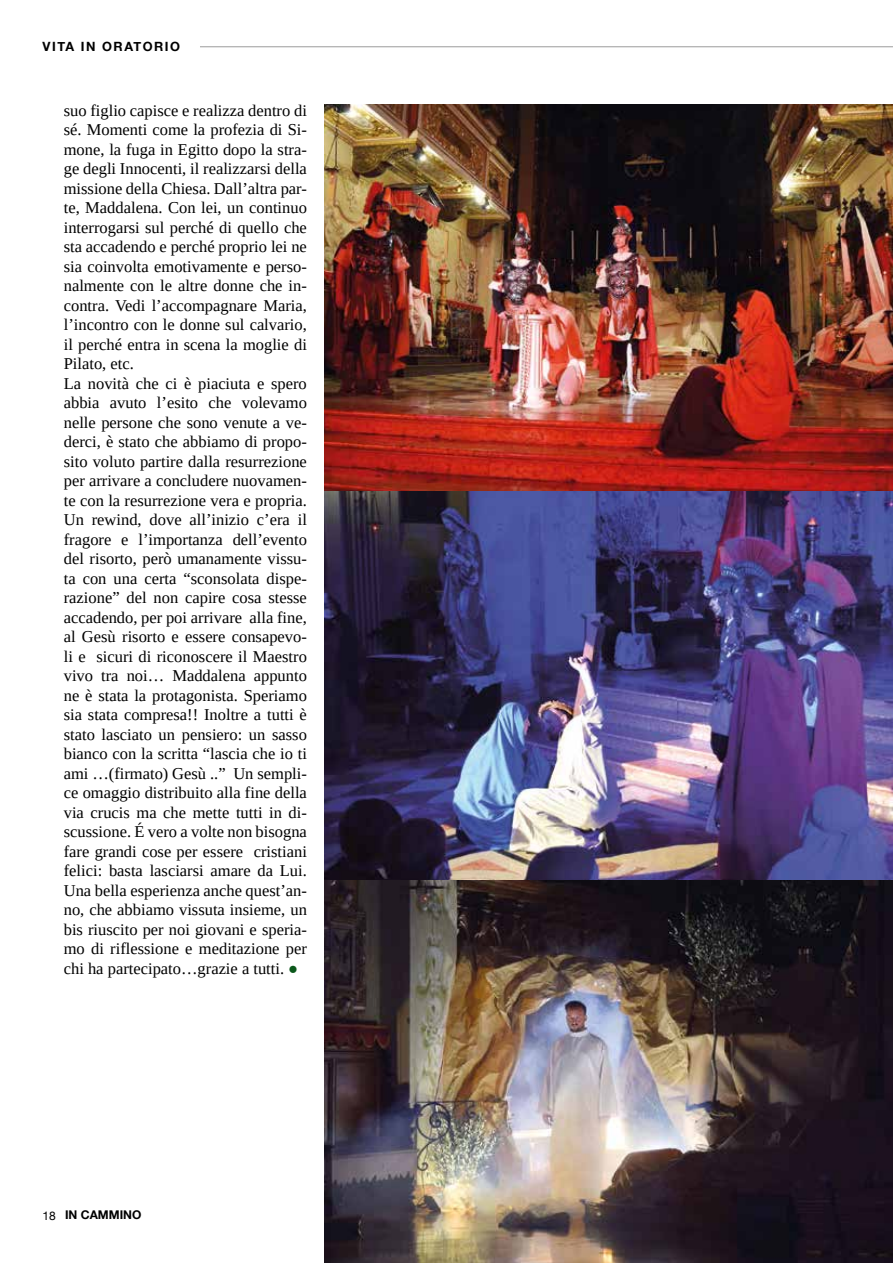
<style>
.page{position:relative;width:893px;height:1263px;background:#fff}
.page>*{position:absolute;margin:0;border:0;box-sizing:border-box;transform-origin:0 0}
.t1{font:16.5px/19.5px "Tinos";color:#000}
.t2{font:700 12.75px "Helvetica Neue";letter-spacing:.12em;color:#000}
.t3{font:700 12px "Helvetica Neue";color:#000}
.s1{color:#0b581b}
.s2{font-weight:400}
</style>
<div class="page">
<hr style="left:200px;top:46px;width:693px;height:1px;background:#020203">
<img style="left:325px;top:104px;width:568px;height:1159px">
<p class="t2" style="left:43px;top:37px;width:139px">VITA IN ORATORIO</p>
<p class="t1" style="left:64px;top:100px;width:245px">suo figlio capisce e realizza dentro di sé. Momenti come la profezia di Si&shy;mone, la fuga in Egitto dopo la stra&shy;ge degli Innocenti, il realizzarsi della missione della Chiesa. Dall’altra par&shy;te, Maddalena. Con lei, un continuo interrogarsi sul perché di quello che sta accadendo e perché proprio lei ne sia coinvolta emotivamente e perso&shy;nalmente con le altre donne che in&shy;contra. Vedi l’accompagnare Maria, l’incontro con le donne sul calvario, il perché entra in scena la moglie di Pilato, etc.<br>La novità che ci è piaciuta e spero abbia avuto l’esito che volevamo nelle persone che sono venute a ve&shy;derci, è stato che abbiamo di propo&shy;sito voluto partire dalla resurrezione per arrivare a concludere nuovamen&shy;te con la resurrezione vera e propria.<br>Un rewind, dove all’inizio c’era il fragore e l’importanza dell’evento del risorto, però umanamente vissu&shy;ta con una certa “sconsolata dispe&shy;razione” del non capire cosa stesse accadendo, per poi arrivare alla fine, al Gesù risorto e essere consapevo&shy;li e sicuri di riconoscere il Maestro vivo tra noi… Maddalena appunto ne è stata la protagonista. Speriamo sia stata compresa!! Inoltre a tutti è stato lasciato un pensiero: un sasso bianco con la scritta “lascia che io ti ami …(firmato) Gesù ..” Un sempli&shy;ce omaggio distribuito alla fine della via crucis ma che mette tutti in di&shy;scussione. É vero a volte non bisogna fare grandi cose per essere cristiani felici: basta lasciarsi amare da Lui.<br>Una bella esperienza anche quest’an&shy;no, che abbiamo vissuta insieme, un bis riuscito per noi giovani e speria&shy;mo di riflessione e meditazione per chi ha partecipato…grazie a tutti. <span class="s1">●</span></p>
<p class="t3" style="left:43px;top:1206px;width:100px"><span class="s2">18</span> IN CAMMINO</p>
</div>
